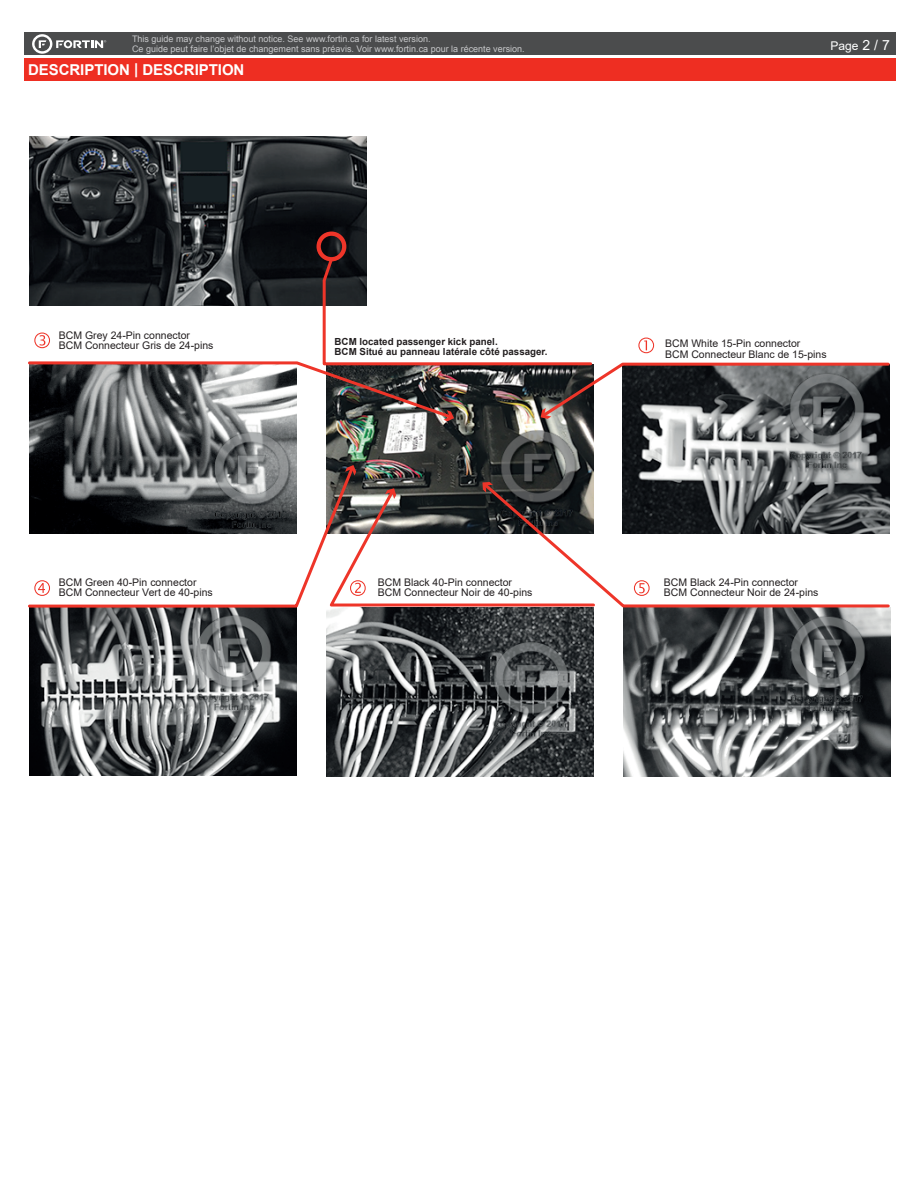
<style>
.page{position:relative;width:918px;height:1188px;background:#fff}
.page>*{position:absolute;margin:0;border:0;box-sizing:border-box;transform-origin:0 0}
.t1{font:700 15px "Arial";letter-spacing:-.005em;color:#fff}
.t2{font:12px "Arial";color:#fff}
.t3{font:10.5px/10.5px "Arial";color:#231f20}
.t4{font:700 9.75px/10.5px "Arial";color:#231f20}
.t5{font:9px/9.8px "Arial";color:#c7c8ca}
.s1{font-size:13.95px}
</style>
<div class="page">
<div style="left:24px;top:33px;width:872px;height:22px;background:#4b4c4d"></div>
<div style="left:24px;top:58px;width:872px;height:23px;background:#ee2e22"></div>
<svg style="left:32px;top:34px;width:74px;height:20px"></svg>
<img style="left:623px;top:421px;width:267px;height:59px">
<img style="left:623px;top:609px;width:268px;height:168px">
<img style="left:326px;top:421px;width:267px;height:61px">
<img style="left:29px;top:421px;width:267px;height:43px">
<img style="left:326px;top:608px;width:267px;height:169px">
<img style="left:29px;top:609px;width:267px;height:167px">
<svg style="left:481px;top:480px;width:410px;height:129px"></svg>
<svg style="left:28px;top:464px;width:328px;height:145px"></svg>
<svg style="left:345px;top:465px;width:11px;height:11px"></svg>
<svg style="left:634px;top:580px;width:16px;height:16px"></svg>
<svg style="left:34px;top:580px;width:16px;height:16px"></svg>
<svg style="left:326px;top:482px;width:271px;height:126px"></svg>
<img style="left:29px;top:137px;width:338px;height:118px">
<div style="left:317px;top:232px;width:29px;height:29px;border:4px solid #ee3529;border-radius:50%"></div>
<svg style="left:28px;top:255px;width:862px;height:166px"></svg>
<p class="t5" style="left:132px;top:34px;width:394px">This guide may change without notice. See www.fortin.ca for latest version.<br>Ce guide peut faire l’objet de changement sans préavis. Voir www.fortin.ca pour la récente version.</p>
<h1 class="t1" style="left:28px;top:59px;width:218px">DESCRIPTION | DESCRIPTION</h1>
<p class="t2" style="left:831px;top:38px;width:61px">Page <span class="s1">2 / 7</span></p>
<p class="t3" style="left:59px;top:330px;width:156px">BCM Grey 24-Pin connector<br>BCM Connecteur Gris de 24-pins</p>
<p class="t4" style="left:335px;top:336px;width:214px">BCM located passenger kick panel.<br>BCM Situé au panneau latérale côté passager.</p>
<p class="t3" style="left:665px;top:338px;width:163px">BCM White 15-Pin connector<br>BCM Connecteur Blanc de 15-pins</p>
<p class="t3" style="left:59px;top:577px;width:156px">BCM Green 40-Pin connector<br>BCM Connecteur Vert de 40-pins</p>
<p class="t3" style="left:378px;top:577px;width:156px">BCM Black 40-Pin connector<br>BCM Connecteur Noir de 40-pins</p>
<p class="t3" style="left:664px;top:577px;width:156px">BCM Black 24-Pin connector<br>BCM Connecteur Noir de 24-pins</p>
</div>
